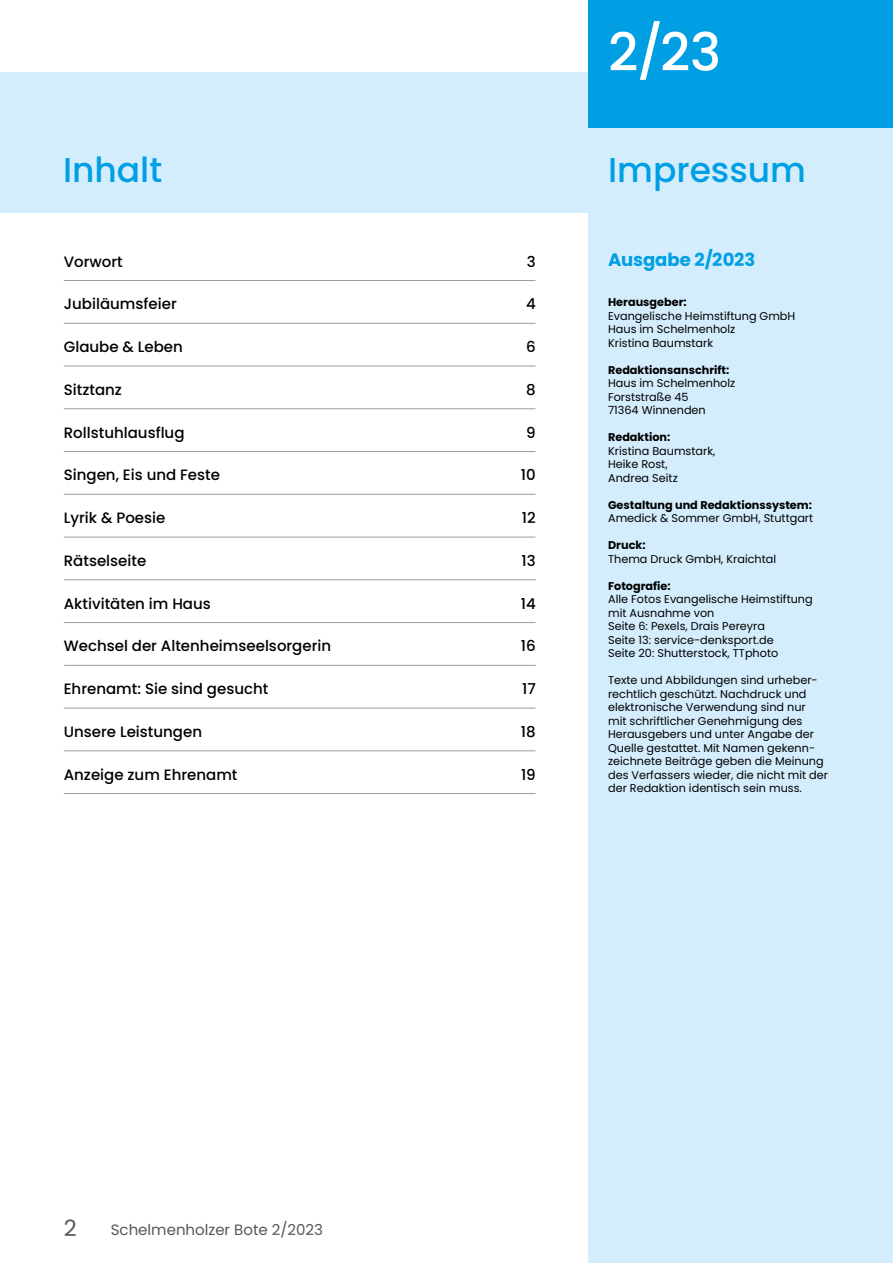
<style>
.page{position:relative;width:893px;height:1263px;background:#fff}
.page>*{position:absolute;margin:0;border:0;box-sizing:border-box;transform-origin:0 0}
.t1{font:500 52.5px "Poppins";color:#fff}
.t2{font:500 34.5px "Poppins";color:#009fe3}
.t3{font:22.5px "Poppins";color:#575756}
.t4{font:700 18px "Poppins";color:#009fe3}
.t5{font:500 15px "Poppins";color:#000}
.t6{font:15px "Poppins";color:#575756}
.t7{font:11.25px/13.5px "Poppins";color:#000}
.t8{font:700 11.25px "Poppins";color:#000}
</style>
<div class="page">
<div style="left:588px;top:128px;width:305px;height:1135px;background:#d4edfc"></div>
<div style="left:0;top:72px;width:588px;height:141px;background:#d4edfc"></div>
<hr style="left:64px;top:280px;width:471px;height:1px;background:#9d9d9c">
<hr style="left:64px;top:323px;width:471px;height:1px;background:#9d9d9c">
<hr style="left:64px;top:366px;width:471px;height:1px;background:#9d9d9c">
<hr style="left:64px;top:408px;width:471px;height:1px;background:#9d9d9c">
<hr style="left:64px;top:451px;width:471px;height:1px;background:#9d9d9c">
<hr style="left:64px;top:494px;width:471px;height:1px;background:#9d9d9c">
<hr style="left:64px;top:537px;width:471px;height:1px;background:#9d9d9c">
<hr style="left:64px;top:579px;width:472px;height:1px;background:#9d9d9c">
<hr style="left:64px;top:622px;width:471px;height:1px;background:#9d9d9c">
<hr style="left:64px;top:665px;width:472px;height:1px;background:#9d9d9c">
<hr style="left:64px;top:708px;width:471px;height:1px;background:#9d9d9c">
<hr style="left:64px;top:750px;width:471px;height:1px;background:#9d9d9c">
<hr style="left:64px;top:793px;width:471px;height:1px;background:#9d9d9c">
<div style="left:588px;top:0;width:305px;height:128px;background:#009fe3"></div>
<h2 class="t2" style="left:63px;top:150px;width:101px">Inhalt</h2>
<h1 class="t1" style="left:608px;top:22px;width:114px">2/23</h1>
<h2 class="t2" style="left:608px;top:150px;width:199px">Impressum</h2>
<h3 class="t5" style="left:64px;top:253px;width:61px">Vorwort</h3>
<h3 class="t5" style="left:527px;top:253px;width:10px">3</h3>
<h3 class="t4" style="left:608px;top:250px;width:149px">Ausgabe 2/2023</h3>
<h3 class="t5" style="left:64px;top:295px;width:114px">Jubiläumsfeier</h3>
<h3 class="t5" style="left:526px;top:295px;width:11px">4</h3>
<h3 class="t5" style="left:64px;top:338px;width:121px">Glaube &amp; Leben</h3>
<h3 class="t5" style="left:526px;top:338px;width:11px">6</h3>
<h3 class="t5" style="left:64px;top:381px;width:60px">Sitztanz</h3>
<h3 class="t5" style="left:526px;top:381px;width:11px">8</h3>
<h3 class="t5" style="left:64px;top:424px;width:122px">Rollstuhlausflug</h3>
<h3 class="t5" style="left:526px;top:424px;width:11px">9</h3>
<h3 class="t5" style="left:64px;top:466px;width:158px">Singen, Eis und Feste</h3>
<h3 class="t5" style="left:521px;top:466px;width:16px">10</h3>
<h3 class="t5" style="left:64px;top:509px;width:103px">Lyrik &amp; Poesie</h3>
<h3 class="t5" style="left:522px;top:509px;width:15px">12</h3>
<h3 class="t5" style="left:64px;top:552px;width:84px">Rätselseite</h3>
<h3 class="t5" style="left:522px;top:552px;width:16px">13</h3>
<h3 class="t5" style="left:64px;top:595px;width:149px">Aktivitäten im Haus</h3>
<h3 class="t5" style="left:521px;top:595px;width:16px">14</h3>
<h3 class="t5" style="left:64px;top:637px;width:269px">Wechsel der Altenheimseelsorgerin</h3>
<h3 class="t5" style="left:521px;top:637px;width:16px">16</h3>
<h3 class="t5" style="left:64px;top:680px;width:206px">Ehrenamt: Sie sind gesucht</h3>
<h3 class="t5" style="left:522px;top:680px;width:15px">17</h3>
<h3 class="t5" style="left:64px;top:723px;width:140px">Unsere Leistungen</h3>
<h3 class="t5" style="left:521px;top:723px;width:16px">18</h3>
<h3 class="t5" style="left:64px;top:766px;width:175px">Anzeige zum Ehrenamt</h3>
<h3 class="t5" style="left:521px;top:766px;width:16px">19</h3>
<p class="t8" style="left:608px;top:296px;width:80px">Herausgeber:</p>
<p class="t7" style="left:608px;top:309px;width:189px">Evangelische Heimstiftung GmbH<br>Haus im Schelmenholz<br>Kristina Baumstark</p>
<p class="t8" style="left:608px;top:363px;width:123px">Redaktionsanschrift:</p>
<p class="t7" style="left:608px;top:377px;width:129px">Haus im Schelmenholz<br>Forststraße 45<br>71364 Winnenden</p>
<p class="t8" style="left:608px;top:431px;width:64px">Redaktion:</p>
<p class="t7" style="left:608px;top:444px;width:109px">Kristina Baumstark,<br>Heike Rost,<br>Andrea Seitz</p>
<p class="t8" style="left:608px;top:498px;width:205px">Gestaltung und Redaktionssystem:</p>
<p class="t7" style="left:608px;top:512px;width:207px">Amedick &amp; Sommer GmbH, Stuttgart</p>
<p class="t8" style="left:608px;top:539px;width:39px">Druck:</p>
<p class="t7" style="left:608px;top:552px;width:170px">Thema Druck GmbH, Kraichtal</p>
<p class="t8" style="left:608px;top:579px;width:64px">Fotografie:</p>
<p class="t7" style="left:608px;top:593px;width:206px">Alle Fotos Evangelische Heimstiftung mit Ausnahme von<br>Seite 6: Pexels, Drais Pereyra<br>Seite 13: service-denksport.de<br>Seite 20: Shutterstock, TTphoto</p>
<p class="t7" style="left:608px;top:674px;width:221px">Texte und Abbildungen sind urheber&shy;rechtlich geschützt. Nachdruck und elektronische Verwendung sind nur<br>mit schriftlicher Genehmigung des Herausgebers und unter Angabe der Quelle gestattet. Mit Namen gekenn&shy;zeichnete Beiträge geben die Meinung des Verfassers wieder, die nicht mit der der Redaktion identisch sein muss.</p>
<h3 class="t3" style="left:64px;top:1214px;width:14px">2</h3>
<h3 class="t6" style="left:111px;top:1221px;width:214px">Schelmenholzer Bote 2/2023</h3>
</div>
